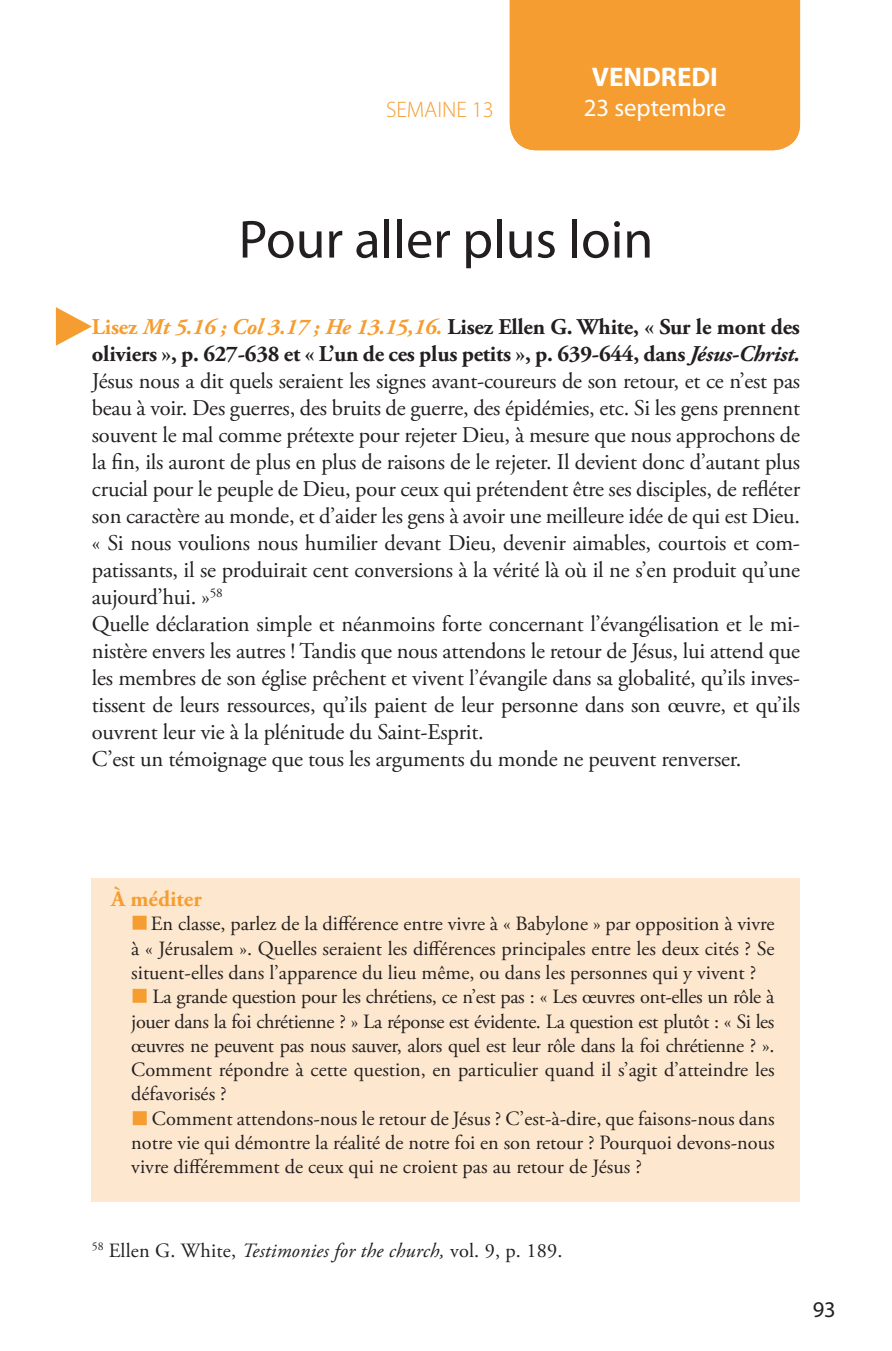
<style>
.page{position:relative;width:892px;height:1351px;background:#fff}
.page>*{position:absolute;margin:0;border:0;box-sizing:border-box;transform-origin:0 0}
.t1{font:54px "Myriad Pro";color:#231f20}
.t2{font:700 27px "Myriad Pro";color:#fff}
.t3{font:24.75px "Myriad Pro";color:#fff}
.t4{font:22.5px/27px "Adobe Garamond Pro";letter-spacing:-.01em;color:#231f20;text-align:justify}
.t5{font:300 22.5px "Myriad Pro";color:#f59d31}
.t6{font:700 22.5px "Adobe Garamond Pro";color:#f59d31}
.t7{font:22.5px "Myriad Pro";color:#231f20}
.t8{font:20.25px/24.3px "Adobe Garamond Pro";color:#231f20;text-align:justify}
.s1{font-weight:700;color:#f59d31}
.s2{font-weight:700;font-style:italic;color:#f59d31}
.s3{font-weight:700}
.s4{font-weight:700;font-style:italic}
.s5{font-style:italic}
</style>
<div class="page">
<div style="left:510px;top:0;width:290px;height:150px;background:#f59d31"></div>
<div style="left:92px;top:878px;width:708px;height:324px;background:#fde8cf"></div>
<div style="left:133px;top:916px;width:14px;height:14px;background:#f59d31;border:2px solid #f59d31"></div>
<div style="left:133px;top:989px;width:14px;height:14px;background:#f59d31;border:2px solid #f59d31"></div>
<div style="left:133px;top:1111px;width:14px;height:14px;background:#f59d31;border:2px solid #f59d31"></div>
<svg style="left:56px;top:307px;width:36px;height:39px"></svg>
<p class="t2" style="left:592px;top:62px;width:127px">VENDREDI</p>
<p class="t3" style="left:584px;top:94px;width:144px">23 septembre</p>
<p class="t2" style="left:617px;top:62px;width:78px">LUNDI</p>
<p class="t5" style="left:386px;top:97px;width:109px">SEMAINE 13</p>
<p class="t3" style="left:614px;top:94px;width:83px">28 mars</p>
<p class="t1" style="left:239px;top:210px;width:416px">Pour aller plus loin</p>
<p class="t4" style="left:92px;top:314px;width:710px"><span class="s1">Lisez</span> <span class="s2">Mt 5.16 ; Col 3.17 ; He 13.15,16.</span> <span class="s3">Lisez Ellen G. White, « Sur le mont des oliviers », p. 627-638 et « L’un de ces plus petits », p. 639-644, dans</span> <span class="s4">Jésus-Christ.<br></span>Jésus nous a dit quels seraient les signes avant-coureurs de son retour, et ce n’est pas beau à voir. Des guerres, des bruits de guerre, des épidémies, etc. Si les gens prennent souvent le mal comme prétexte pour rejeter Dieu, à mesure que nous approchons de la fin, ils auront de plus en plus de raisons de le rejeter. Il devient donc d’autant plus crucial pour le peuple de Dieu, pour ceux qui prétendent être ses disciples, de refléter son caractère au monde, et d’aider les gens à avoir une meilleure idée de qui est Dieu.</p>
<p class="t4" style="left:92px;top:530px;width:709px">« Si nous voulions nous humilier devant Dieu, devenir aimables, courtois et com&shy;patissants, il se produirait cent conversions à la vérité là où il ne s’en produit qu’une aujourd’hui. »<sup>58</sup></p>
<p class="t4" style="left:92px;top:611px;width:710px">Quelle déclaration simple et néanmoins forte concernant l’évangélisation et le mi&shy;nistère envers les autres ! Tandis que nous attendons le retour de Jésus, lui attend que les membres de son église prêchent et vivent l’évangile dans sa globalité, qu’ils inves&shy;tissent de leurs ressources, qu’ils paient de leur personne dans son œuvre, et qu’ils ouvrent leur vie à la plénitude du Saint-Esprit.</p>
<p class="t4" style="left:92px;top:746px;width:651px">C’est un témoignage que tous les arguments du monde ne peuvent renverser.</p>
<p class="t6" style="left:111px;top:886px;width:92px">À méditer</p>
<p class="t8" style="left:131px;top:912px;width:645px;text-indent:20px">En classe, parlez de la différence entre vivre à « Babylone » par opposition à vivre à « Jérusalem ». Quelles seraient les différences principales entre les deux cités ? Se situent-elles dans l’apparence du lieu même, ou dans les personnes qui y vivent ?</p>
<p class="t8" style="left:131px;top:985px;width:645px;text-indent:21px">La grande question pour les chrétiens, ce n’est pas : « Les œuvres ont-elles un rôle à jouer dans la foi chrétienne ? » La réponse est évidente. La question est plutôt : « Si les œuvres ne peuvent pas nous sauver, alors quel est leur rôle dans la foi chrétienne ? ».<br>Comment répondre à cette question, en particulier quand il s’agit d’atteindre les défavorisés ?</p>
<p class="t8" style="left:131px;top:1107px;width:645px;text-indent:21px">Comment attendons-nous le retour de Jésus ? C’est-à-dire, que faisons-nous dans notre vie qui démontre la réalité de notre foi en son retour ? Pourquoi devons-nous vivre différemment de ceux qui ne croient pas au retour de Jésus ?</p>
<p class="t8" style="left:92px;top:1239px;width:472px"><sup>58</sup> Ellen G. White, <span class="s5">Testimonies for the church,</span> vol. 9, p. 189.</p>
<p class="t7" style="left:812px;top:1298px;width:25px">93</p>
</div>
